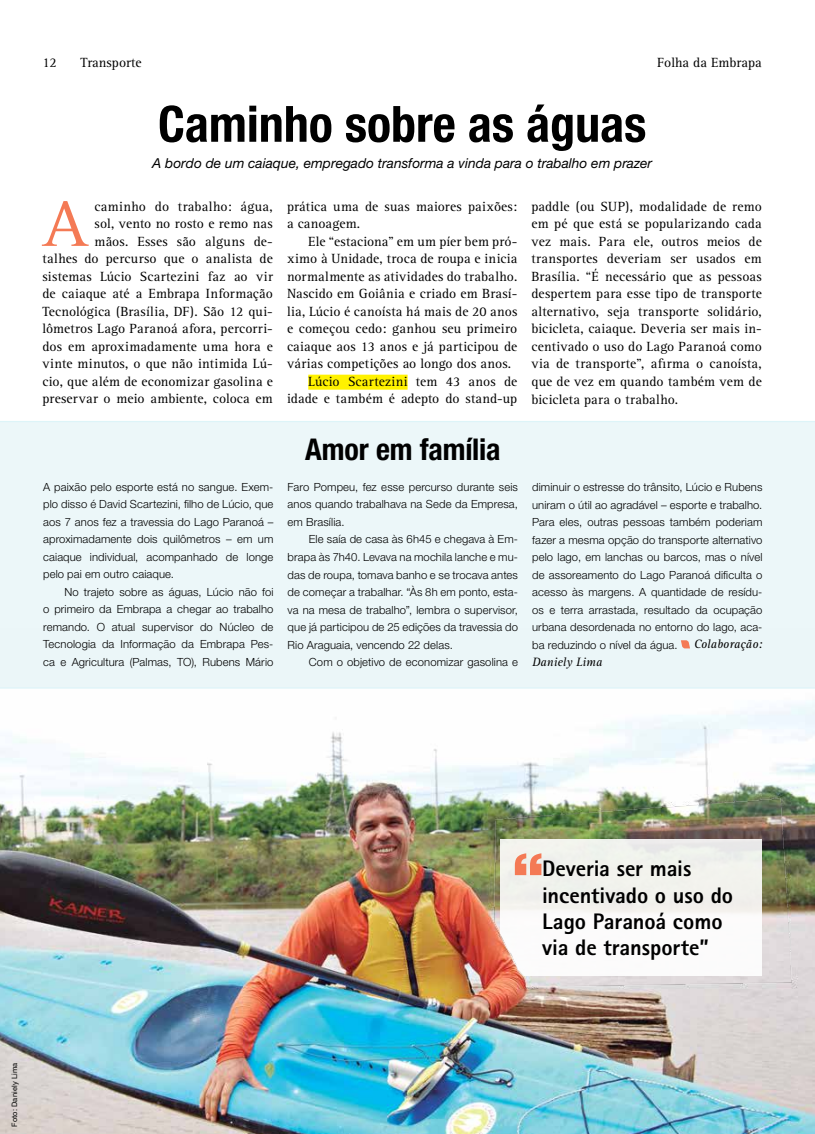
<style>
.page{position:relative;width:815px;height:1134px;background:#fff}
.page>*{position:absolute;margin:0;border:0;box-sizing:border-box;transform-origin:0 0}
.t1{font:66.25px "Rotis Serif";color:#f47a55}
.t2{font:700 condensed 50px "Helvetica Neue LT Std";color:#000}
.t3{font:700 condensed 30px "Helvetica Neue LT Std";letter-spacing:-.005em;color:#000}
.t4{font:800 22.5px/26.2px "Rotis Sans Serif";letter-spacing:-.005em;color:#000}
.t5{font:13.75px/17.5px "Rotis Serif";letter-spacing:.01em;color:#000;text-align:right}
.t6{font:italic 13.75px "Helvetica Neue LT Std";color:#000}
.t7{font:italic 12.5px "Rotis Serif";letter-spacing:.005em;color:#000}
.t8{font:300 11.25px/17.5px "Helvetica Neue LT Std";letter-spacing:.01em;color:#000;text-align:justify}
.t9{font:7.5px "Helvetica Neue LT Std";letter-spacing:.02em;color:#000}
</style>
<div class="page">
<img style="left:0;top:700px;width:815px;height:434px">
<div style="left:0;top:421px;width:815px;height:268px;background:#ecf7f9"></div>
<div style="left:308px;top:375px;width:100px;height:15px;background:#fff200"></div>
<svg style="left:515px;top:853px;width:26px;height:22px"></svg>
<svg style="left:681px;top:640px;width:9px;height:8px"></svg>
<p class="t5" style="left:43px;top:54px;width:16px">12</p>
<p class="t5" style="left:80px;top:54px;width:63px">Transporte</p>
<p class="t5" style="left:657px;top:54px;width:106px">Folha da Embrapa</p>
<h2 class="t2" style="left:158px;top:94px;width:490px">Caminho sobre as águas</h2>
<p class="t6" style="left:152px;top:155px;width:501px">A bordo de um caiaque, empregado transforma a vinda para o trabalho em prazer</p>
<h1 class="t1" style="left:43px;top:186px;width:47px">A</h1>
<p class="t5" style="left:531px;top:198px;width:232px;text-align:justify">paddle (ou SUP), modalidade de remo em pé que está se popularizando cada vez mais. Para ele, outros meios de transportes deveriam ser usados em Brasília. “É necessário que as pessoas despertem para esse tipo de transporte alternativo, seja transporte solidário, bicicleta, caiaque. Deveria ser mais in&shy;centivado o uso do Lago Paranoá como via de transporte”, afirma o canoísta, que de vez em quando também vem de bicicleta para o trabalho.</p>
<p class="t5" style="left:43px;top:198px;width:232px">caminho do trabalho: água,<br>sol, vento no rosto e remo nas<br>mãos. Esses são alguns de-<br>talhes do percurso que o analista de sistemas Lúcio Scartezini faz ao vir de caiaque até a Embrapa Informação Tecnológica (Brasília, DF). São 12 qui&shy;lômetros Lago Paranoá afora, percorri&shy;dos em aproximadamente uma hora e vinte minutos, o que não intimida Lú&shy;cio, que além de economizar gasolina e preservar o meio ambiente, coloca em</p>
<p class="t5" style="left:287px;top:198px;width:232px;text-align:left">prática uma de suas maiores paixões: a canoagem.</p>
<p class="t5" style="left:308px;top:233px;width:211px">Ele “estaciona” em um píer bem pró-</p>
<p class="t5" style="left:287px;top:250px;width:232px">ximo à Unidade, troca de roupa e inicia</p>
<p class="t5" style="left:287px;top:268px;width:232px">normalmente as atividades do trabalho.</p>
<p class="t5" style="left:287px;top:285px;width:232px">Nascido em Goiânia e criado em Brasí-</p>
<p class="t5" style="left:287px;top:303px;width:232px">lia, Lúcio é canoísta há mais de 20 anos</p>
<p class="t5" style="left:287px;top:320px;width:232px">e começou cedo: ganhou seu primeiro</p>
<p class="t5" style="left:287px;top:338px;width:232px">caiaque aos 13 anos e já participou de</p>
<p class="t5" style="left:287px;top:356px;width:226px">várias competições ao longo dos anos.</p>
<p class="t5" style="left:308px;top:373px;width:211px">Lúcio Scartezini tem 43 anos de</p>
<p class="t5" style="left:287px;top:391px;width:232px">idade e também é adepto do stand-up</p>
<p class="t8" style="left:43px;top:478px;width:232px">A paixão pelo esporte está no sangue. Exem&shy;plo disso é David Scartezini, filho de Lúcio, que aos 7 anos fez a travessia do Lago Paranoá – aproximadamente dois quilômetros – em um caiaque individual, acompanhado de longe pelo pai em outro caiaque.</p>
<p class="t8" style="left:43px;top:583px;width:232px;text-indent:21px">No trajeto sobre as águas, Lúcio não foi o primeiro da Embrapa a chegar ao trabalho remando. O atual supervisor do Núcleo de Tecnologia da Informação da Embrapa Pes&shy;ca e Agricultura (Palmas, TO), Rubens Mário</p>
<h3 class="t3" style="left:305px;top:431px;width:197px">Amor em família</h3>
<p class="t8" style="left:288px;top:478px;width:232px">Faro Pompeu, fez esse percurso durante seis anos quando trabalhava na Sede da Empresa, em Brasília.</p>
<p class="t8" style="left:288px;top:530px;width:232px;text-indent:21px">Ele saía de casa às 6h45 e chegava à Em&shy;brapa às 7h40. Levava na mochila lanche e mu&shy;das de roupa, tomava banho e se trocava antes de começar a trabalhar. “Às 8h em ponto, esta&shy;va na mesa de trabalho”, lembra o supervisor, que já participou de 25 edições da travessia do Rio Araguaia, vencendo 22 delas.</p>
<p class="t8" style="left:309px;top:653px;width:211px">Com o objetivo de economizar gasolina e</p>
<p class="t8" style="left:532px;top:478px;width:232px">diminuir o estresse do trânsito, Lúcio e Rubens uniram o útil ao agradável – esporte e trabalho.<br>Para eles, outras pessoas também poderiam fazer a mesma opção do transporte alternativo pelo lago, em lanchas ou barcos, mas o nível de assoreamento do Lago Paranoá dificulta o acesso às margens. A quantidade de resídu&shy;os e terra arrastada, resultado da ocupação urbana desordenada no entorno do lago, aca&shy;ba reduzindo o nível da água.</p>
<p class="t7" style="left:694px;top:637px;width:70px">Colaboração:</p>
<p class="t7" style="left:532px;top:655px;width:72px">Daniely Lima</p>
<p class="t9" style="left:10px;top:1127px;width:66px;rotate:-90deg">Foto: Daniely Lima</p>
<h3 class="t4" style="left:542px;top:855px;width:193px">Deveria ser mais incentivado o uso do<br>Lago Paranoá como via de transporte”</h3>
</div>
